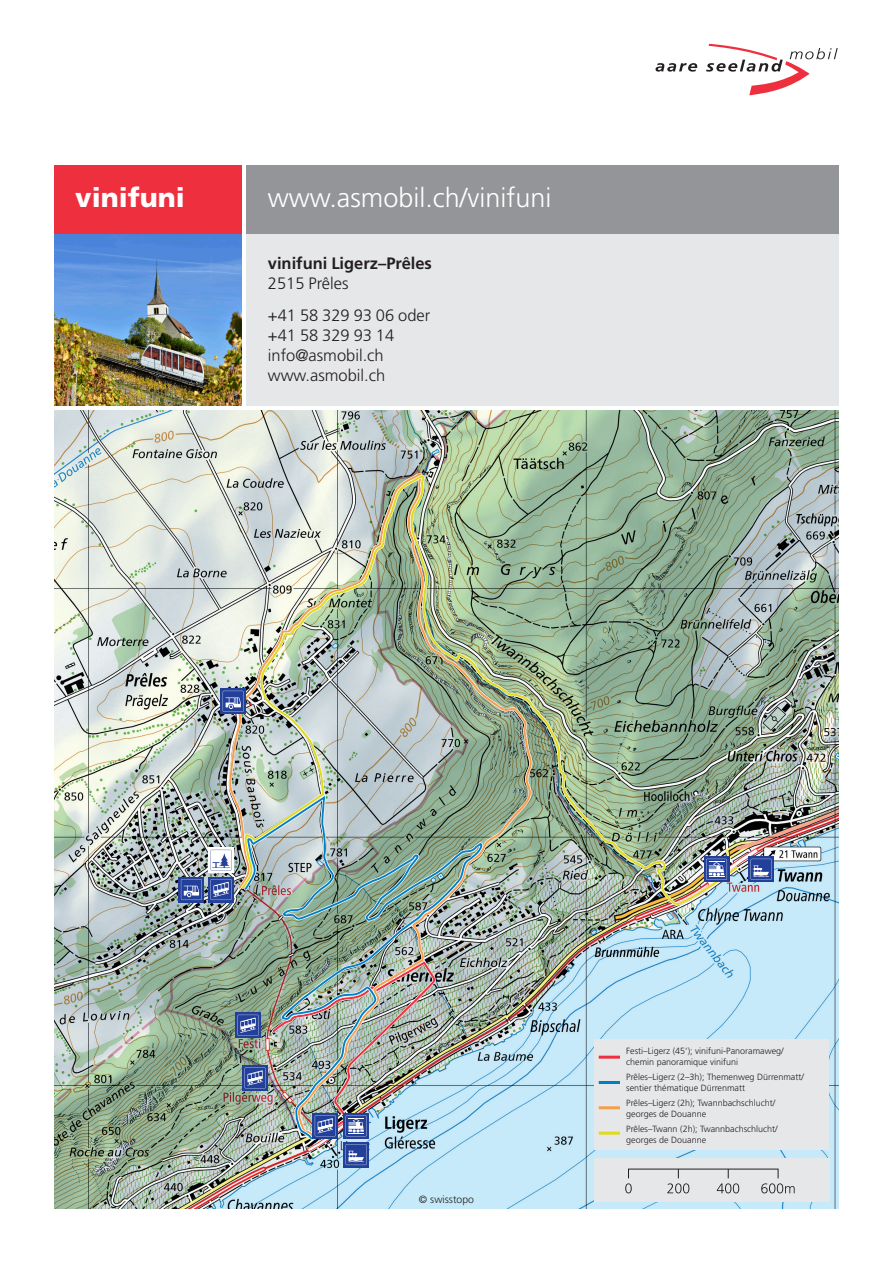
<style>
.page{position:relative;width:893px;height:1263px;background:#fff}
.page>*{position:absolute;margin:0;border:0;box-sizing:border-box;transform-origin:0 0}
.Titel_Angebot{font:300 27px "Frutiger LT Std";color:#fff}
.Titel_Angebot-2{font:900 27px "Frutiger LT Std";color:#fff}
.Grundtext{font:300 16.5px/19.8px "Frutiger LT Std";color:#231f20}
.Grundtext-2{font:700 16.5px/19.8px "Frutiger LT Std";color:#231f20}
.t1{font:300 10.5px "Frutiger LT Std";color:#231f20}
.t2{font:300 9px/10.8px "Frutiger LT Std";color:#231f20}
.s1{font-weight:300}
</style>
<div class="page">
<img style="left:54px;top:410px;width:785px;height:799px">
<img style="left:228px;top:473px;width:305px;height:664px">
<img style="left:241px;top:475px;width:497px;height:430px">
<div style="left:594px;top:1158px;width:235px;height:44px;background:#e6e7e9"></div>
<svg style="left:625px;top:1168px;width:170px;height:25px"></svg>
<div style="left:594px;top:1039px;width:235px;height:111px;background:#e6e7e9"></div>
<img style="left:244px;top:797px;width:240px;height:343px">
<div style="left:247px;top:234px;width:592px;height:172px;background:#e6e7e9"></div>
<img style="left:54px;top:234px;width:188px;height:172px">
<div style="left:247px;top:166px;width:592px;height:68px;background:#939598"></div>
<div style="left:54px;top:166px;width:188px;height:68px;background:#ee2f3e"></div>
<svg style="left:655px;top:63px;width:42px;height:9px"></svg>
<svg style="left:706px;top:44px;width:132px;height:51px"></svg>
<svg style="left:179px;top:877px;width:25px;height:25px"></svg>
<svg style="left:181px;top:879px;width:21px;height:21px"></svg>
<svg style="left:208px;top:847px;width:26px;height:26px"></svg>
<svg style="left:211px;top:850px;width:21px;height:21px"></svg>
<svg style="left:343px;top:1142px;width:26px;height:25px"></svg>
<svg style="left:346px;top:1144px;width:21px;height:21px"></svg>
<svg style="left:748px;top:856px;width:26px;height:26px"></svg>
<svg style="left:751px;top:859px;width:21px;height:21px"></svg>
<svg style="left:208px;top:877px;width:26px;height:25px"></svg>
<svg style="left:211px;top:879px;width:21px;height:21px"></svg>
<svg style="left:313px;top:1136px;width:25px;height:2px"></svg>
<svg style="left:704px;top:856px;width:25px;height:26px"></svg>
<svg style="left:706px;top:859px;width:21px;height:21px"></svg>
<svg style="left:343px;top:1136px;width:26px;height:2px"></svg>
<img style="left:272px;top:961px;width:165px;height:175px">
<svg style="left:235px;top:1012px;width:26px;height:26px"></svg>
<svg style="left:238px;top:1015px;width:21px;height:21px"></svg>
<svg style="left:220px;top:688px;width:26px;height:26px"></svg>
<svg style="left:223px;top:691px;width:21px;height:21px"></svg>
<svg style="left:242px;top:1065px;width:26px;height:26px"></svg>
<svg style="left:245px;top:1067px;width:21px;height:21px"></svg>
<hr style="left:599px;top:1056px;width:21px;height:3px;background:#ee2f3e">
<hr style="left:599px;top:1081px;width:21px;height:3px;background:#007fc5">
<hr style="left:599px;top:1106px;width:21px;height:3px;background:#f89d4c">
<hr style="left:599px;top:1131px;width:21px;height:3px;background:#e0da1c">
<p class="Titel_Angebot-2" style="left:75px;top:182px;width:111px">vinifuni</p>
<p class="Titel_Angebot" style="left:268px;top:183px;width:285px">www.asmobil.ch/vinifuni</p>
<p class="Grundtext-2" style="left:268px;top:253px;width:166px">vinifuni Ligerz–Prêles<br><span class="s1">2515 Prêles</span></p>
<p class="Grundtext" style="left:268px;top:306px;width:164px">+41 58 329 93 06 oder +41 58 329 93 14 info@asmobil.ch www.asmobil.ch</p>
<p class="t1" style="left:419px;top:1194px;width:57px">© swisstopo</p>
<p class="t2" style="left:626px;top:1046px;width:159px">Festi–Ligerz (45‘); vinifuni-Panoramaweg/ chemin panoramique vinifuni</p>
<p class="t2" style="left:626px;top:1072px;width:179px">Prêles–Ligerz (2–3h); Themenweg Dürrenmatt/ sentier thématique Dürrenmatt</p>
<p class="t2" style="left:626px;top:1098px;width:150px">Prêles–Ligerz (2h); Twannbachschlucht/ georges de Douanne</p>
<p class="t2" style="left:626px;top:1123px;width:153px">Prêles–Twann (2h); Twannbachschlucht/ georges de Douanne</p>
</div>
